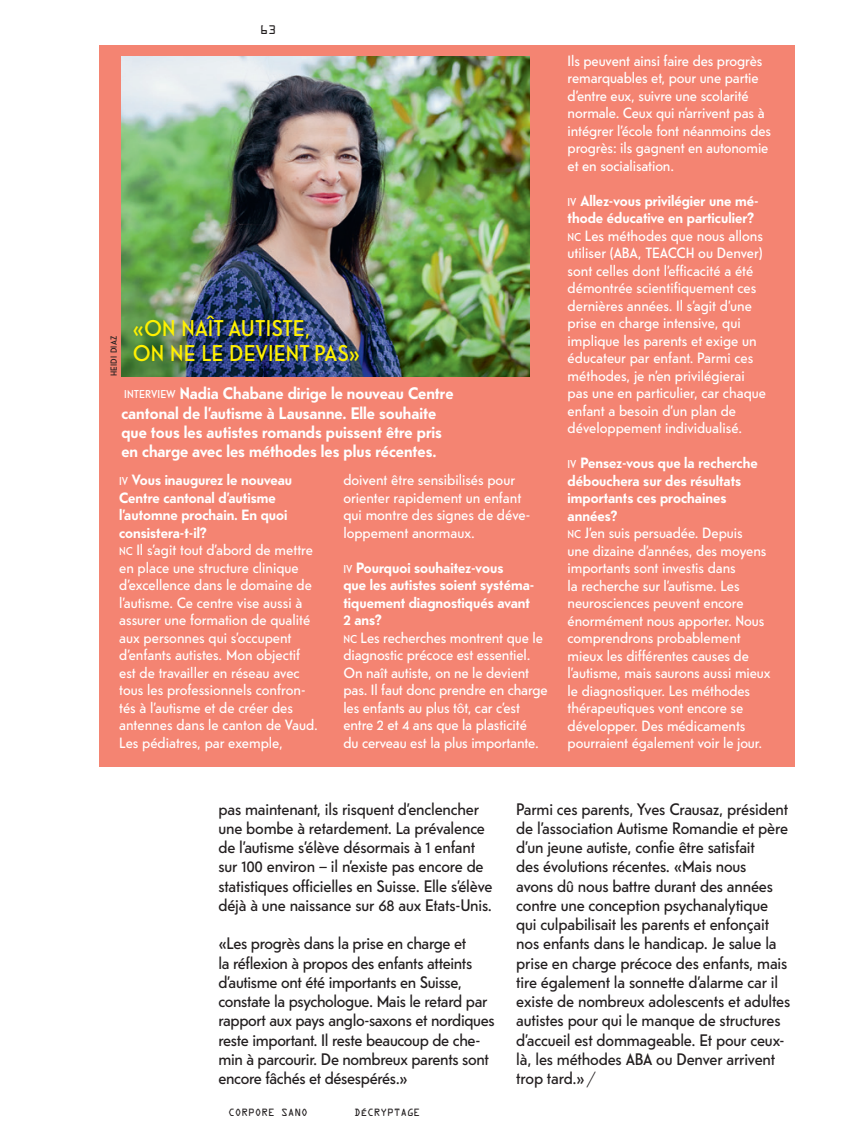
<style>
.page{position:relative;width:844px;height:1141px;background:#fff}
.page>*{position:absolute;margin:0;border:0;box-sizing:border-box;transform-origin:0 0}
.t1{font:22.75px/25.6px "Telefon";letter-spacing:.005em;color:#fff101}
.t2{font:16.62px/19.2px "Telefon";letter-spacing:-.01em;color:#231f20}
.t3{font:700 16.62px/19.2px "Telefon";color:#fff}
.t4{font:14.88px/17.5px "Telefon";letter-spacing:-.005em;color:#fff}
.t5{font:11.2px "OCRA Std";color:#231f20}
.t6{font:9.45px "OCRA Std";letter-spacing:-.02em;color:#231f20}
.t7{font:8.75px "Telefon";letter-spacing:.025em;color:#231f20}
.s1{font-weight:400;font-size:11.38px}
.s2{font-size:11.38px}
.s3{font-weight:700}
.s4{font-family:"Miller Text"}
</style>
<div class="page">
<div style="left:99px;top:45px;width:695px;height:721px;background:#f48472"></div>
<img style="left:122px;top:57px;width:407px;height:319px">
<p class="t5" style="left:260px;top:24px;width:18px">63</p>
<h1 class="t1" style="left:132px;top:314px;width:229px">«ON NAÎT AUTISTE,<br>ON NE LE DEVIENT PAS»</h1>
<p class="t3" style="left:121px;top:384px;width:333px"><span class="s1">INTERVIEW</span> Nadia Chabane dirige le nouveau Centre cantonal de l’autisme à Lausanne. Elle souhaite que tous les autistes romands puissent être pris en charge avec les méthodes les plus récentes.</p>
<p class="t7" style="left:108px;top:376px;width:42px;rotate:-90deg">HEIDI DIAZ</p>
<p class="t4" style="left:119px;top:471px;width:200px"><span class="s2">IV</span> <span class="s3">Vous inaugurez le nouveau<br>Centre cantonal d’autisme l’automne prochain. En quoi consistera-t-il?<br></span><span class="s2">NC</span> Il s’agit tout d’abord de mettre en place une structure clinique d’excellence dans le domaine de l’autisme. Ce centre vise aussi à assurer une formation de qualité aux personnes qui s’occupent d’enfants autistes. Mon objectif est de travailler en réseau avec tous les professionnels confron&shy;tés à l’autisme et de créer des antennes dans le canton de Vaud.<br>Les pédiatres, par exemple,</p>
<p class="t4" style="left:343px;top:471px;width:188px">doivent être sensibilisés pour orienter rapidement un enfant qui montre des signes de déve&shy;loppement anormaux.</p>
<p class="t4" style="left:343px;top:559px;width:206px"><span class="s2">IV</span> <span class="s3">Pourquoi souhaitez-vous<br>que les autistes soient systéma&shy;tiquement diagnostiqués avant<br>2 ans?<br></span><span class="s2">NC</span> Les recherches montrent que le diagnostic précoce est essentiel.<br>On naît autiste, on ne le devient pas. Il faut donc prendre en charge les enfants au plus tôt, car c’est entre 2 et 4 ans que la plasticité<br>du cerveau est la plus importante.</p>
<p class="t4" style="left:567px;top:51px;width:205px">Ils peuvent ainsi faire des progrès remarquables et, pour une partie d’entre eux, suivre une scolarité normale. Ceux qui n’arrivent pas à intégrer l’école font néanmoins des progrès: ils gagnent en autonomie et en socialisation.</p>
<p class="t4" style="left:567px;top:192px;width:200px"><span class="s2">IV</span> <span class="s3">Allez-vous privilégier une mé&shy;thode éducative en particulier?<br></span><span class="s2">NC</span> Les méthodes que nous allons utiliser (ABA, TEACCH ou Denver) sont celles dont l’efficacité a été démontrée scientifiquement ces dernières années. Il s’agit d’une prise en charge intensive, qui implique les parents et exige un éducateur par enfant. Parmi ces méthodes, je n’en privilégierai pas une en particulier, car chaque enfant a besoin d’un plan de développement individualisé.</p>
<p class="t4" style="left:567px;top:454px;width:204px"><span class="s2">IV</span> <span class="s3">Pensez-vous que la recherche débouchera sur des résultats importants ces prochaines années?<br></span><span class="s2">NC</span> J’en suis persuadée. Depuis<br>une dizaine d’années, des moyens importants sont investis dans<br>la recherche sur l’autisme. Les neurosciences peuvent encore énormément nous apporter. Nous comprendrons probablement mieux les différentes causes de l’autisme, mais saurons aussi mieux le diagnostiquer. Les méthodes thérapeutiques vont encore se développer. Des médicaments pourraient également voir le jour.</p>
<p class="t2" style="left:218px;top:799px;width:275px">pas maintenant, ils risquent d’enclencher une bombe à retardement. La prévalence de l’autisme s’élève désormais à 1 enfant sur 100 environ – il n’existe pas encore de statistiques officielles en Suisse. Elle s’élève déjà à une naissance sur 68 aux Etats-Unis.</p>
<p class="t2" style="left:218px;top:934px;width:278px">«Les progrès dans la prise en charge et<br>la réflexion à propos des enfants atteints d’autisme ont été importants en Suisse, constate la psychologue. Mais le retard par rapport aux pays anglo-saxons et nordiques reste important. Il reste beaucoup de che&shy;min à parcourir. De nombreux parents sont encore fâchés et désespérés.»</p>
<p class="t6" style="left:228px;top:1108px;width:81px">CORPORE SANO</p>
<p class="t6" style="left:354px;top:1108px;width:68px">DÉCRYPTAGE</p>
<p class="t2" style="left:516px;top:799px;width:275px">Parmi ces parents, Yves Crausaz, président de l’association Autisme Romandie et père d’un jeune autiste, confie être satisfait<br>des évolutions récentes. «Mais nous<br>avons dû nous battre durant des années contre une conception psychanalytique qui culpabilisait les parents et enfonçait nos enfants dans le handicap. Je salue la prise en charge précoce des enfants, mais tire également la sonnette d’alarme car il existe de nombreux adolescents et adultes autistes pour qui le manque de structures d’accueil est dommageable. Et pour ceux&shy;là, les méthodes ABA ou Denver arrivent trop tard.» <span class="s4">⁄</span></p>
</div>
